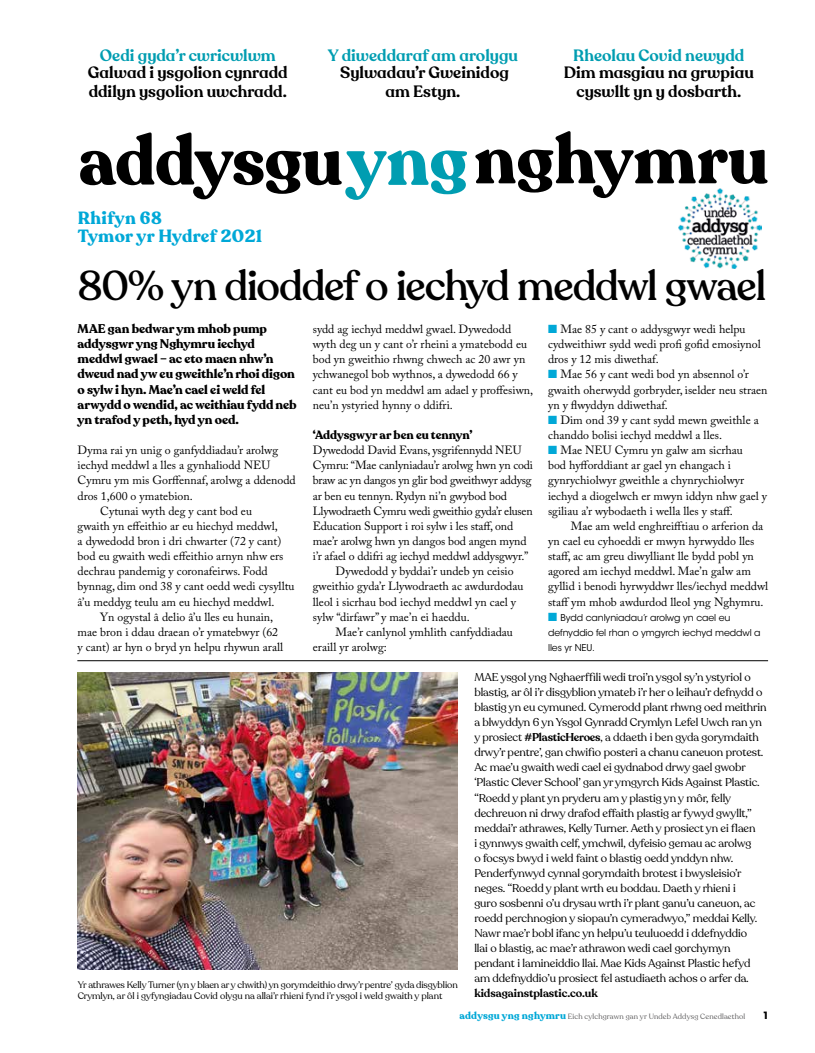
<style>
.page{position:relative;width:815px;height:1053px;background:#fff}
.page>*{position:absolute;margin:0;border:0;box-sizing:border-box;transform-origin:0 0}
.t1{font:700 68.75px "Recoleta";letter-spacing:-.01em;color:#000}
.t2{font:500 41.25px "Recoleta";letter-spacing:-.03em;color:#000}
.t3{font:700 17.5px/17.5px "Recoleta";letter-spacing:.02em;color:#00a8d7}
.t4{font:600 16.25px/18.8px "Recoleta Alt";color:#000;text-align:center}
.t5{font:600 16.25px "Recoleta Alt";color:#009db1}
.t6{font:700 12.5px/15.1px "Recoleta";letter-spacing:-.005em;color:#000}
.t7{font:11.88px/15.1px "Adobe Caslon Pro";color:#000}
.t8{font:11.88px "Adobe Caslon Pro";letter-spacing:-.02em;color:#000}
.t9{font:700 11.88px "Recoleta";color:#000}
.t10{font:11.25px/15px "Recoleta";letter-spacing:-.005em;color:#000}
.t11{font:600 11.25px "Recoleta";letter-spacing:-.005em;color:#000}
.t12{font:700 10px "ITC Avant Garde Std";color:#000}
.t13{font:9.38px/11.2px "Recoleta";letter-spacing:-.01em;color:#000}
.t14{font:9.38px/15.1px "ITC Avant Garde Std";letter-spacing:-.01em;color:#000}
.t15{font:7.5px "Recoleta";letter-spacing:.02em;color:#605f60}
.s1{font-size:70px;color:#009db1}
.s2{color:#00a8d7}
.s3{font-weight:600}
.s4{font-weight:700;font-size:10px;color:#00a8d7}
</style>
<div class="page">
<img style="left:679px;top:188px;width:83px;height:81px">
<hr style="left:77px;top:660px;width:691px;height:1px;background:#000">
<img style="left:78px;top:672px;width:380px;height:297px">
<h3 class="t5" style="left:100px;top:45px;width:177px">Oedi gyda’r cwricwlwm</h3>
<h3 class="t4" style="left:88px;top:64px;width:201px;text-align:left">Galwad i ysgolion cynradd ddilyn ysgolion uwchradd.</h3>
<h1 class="t1" style="left:78px;top:117px;width:692px">addysgu<span class="s1">yng</span>nghymru</h1>
<h3 class="t5" style="left:328px;top:45px;width:192px">Y diweddaraf am arolygu</h3>
<h3 class="t4" style="left:340px;top:64px;width:170px">Sylwadau’r Gweinidog am Estyn.</h3>
<h3 class="t5" style="left:573px;top:45px;width:173px">Rheolau Covid newydd</h3>
<h3 class="t4" style="left:564px;top:64px;width:191px">Dim masgiau na grwpiau cyswllt yn y dosbarth.</h3>
<h3 class="t3" style="left:78px;top:210px;width:186px">Rhifyn 68<br>Tymor yr Hydref 2021</h3>
<h2 class="t2" style="left:78px;top:260px;width:690px">80% yn dioddef o iechyd meddwl gwael</h2>
<p class="t6" style="left:78px;top:321px;width:221px">MAE gan bedwar ym mhob pump addysgwr yng Nghymru iechyd meddwl gwael – ac eto maen nhw’n dweud nad yw eu gweithle’n rhoi digon o sylw i hyn. Mae’n cael ei weld fel arwydd o wendid, ac weithiau fydd neb yn trafod y peth, hyd yn oed.</p>
<p class="t7" style="left:78px;top:442px;width:202px">Dyma rai yn unig o ganfyddiadau’r arolwg</p>
<p class="t7" style="left:78px;top:457px;width:194px">iechyd meddwl a lles a gynhaliodd NEU</p>
<p class="t7" style="left:78px;top:472px;width:220px">Cymru ym mis Gorffennaf, arolwg a ddenodd</p>
<p class="t7" style="left:78px;top:488px;width:117px">dros 1,600 o ymatebion.</p>
<p class="t7" style="left:100px;top:503px;width:153px">Cytunai wyth deg y cant bod eu</p>
<p class="t7" style="left:78px;top:518px;width:202px">gwaith yn effeithio ar eu hiechyd meddwl,</p>
<p class="t7" style="left:78px;top:533px;width:205px">a dywedodd bron i dri chwarter (72 y cant)</p>
<p class="t7" style="left:78px;top:548px;width:207px">bod eu gwaith wedi effeithio arnyn nhw ers</p>
<p class="t7" style="left:78px;top:563px;width:192px">dechrau pandemig y coronafeirws. Fodd</p>
<p class="t7" style="left:78px;top:578px;width:218px">bynnag, dim ond 38 y cant oedd wedi cysylltu</p>
<p class="t7" style="left:78px;top:594px;width:198px">â’u meddyg teulu am eu hiechyd meddwl.</p>
<p class="t7" style="left:100px;top:609px;width:174px">Yn ogystal â delio â’u lles eu hunain,</p>
<p class="t7" style="left:78px;top:624px;width:202px">mae bron i ddau draean o’r ymatebwyr (62</p>
<p class="t7" style="left:78px;top:639px;width:207px">y cant) ar hyn o bryd yn helpu rhywun arall</p>
<p class="t7" style="left:548px;top:321px;width:214px"><span class="s2">■</span> Mae 85 y cant o addysgwyr wedi helpu cydweithiwr sydd wedi profi gofid emosiynol dros y 12 mis diwethaf.</p>
<p class="t7" style="left:548px;top:367px;width:221px"><span class="s2">■</span> Mae 56 y cant wedi bod yn absennol o’r gwaith oherwydd gorbryder, iselder neu straen yn y flwyddyn ddiwethaf.</p>
<p class="t7" style="left:548px;top:412px;width:212px"><span class="s2">■</span> Dim ond 39 y cant sydd mewn gweithle a chanddo bolisi iechyd meddwl a lles.</p>
<p class="t7" style="left:548px;top:442px;width:220px"><span class="s2">■</span> Mae NEU Cymru yn galw am sicrhau<br>bod hyfforddiant ar gael yn ehangach i gynrychiolwyr gweithle a chynrychiolwyr iechyd a diogelwch er mwyn iddyn nhw gael y sgiliau a’r wybodaeth i wella lles y staff.</p>
<p class="t7" style="left:548px;top:518px;width:222px;text-indent:23px">Mae am weld enghreifftiau o arferion da yn cael eu cyhoeddi er mwyn hyrwyddo lles staff, ac am greu diwylliant lle bydd pobl yn agored am iechyd meddwl. Mae’n galw am gyllid i benodi hyrwyddwr lles/iechyd meddwl staff ym mhob awdurdod lleol yng Nghymru.</p>
<p class="t14" style="left:548px;top:610px;width:214px"><span class="s2">■</span> Bydd canlyniadau’r arolwg yn cael eu defnyddio fel rhan o ymgyrch iechyd meddwl a lles yr NEU.</p>
<p class="t10" style="left:474px;top:670px;width:294px">MAE ysgol yng Nghaerffili wedi troi’n ysgol sy’n ystyriol o blastig, ar ôl i’r disgyblion ymateb i’r her o leihau’r defnydd o blastig yn eu cymuned. Cymerodd plant rhwng oed meithrin a blwyddyn 6 yn Ysgol Gynradd Crymlyn Lefel Uwch ran yn y prosiect <span class="s3">#PlasticHeroes</span>, a ddaeth i ben gyda gorymdaith drwy’r pentre’, gan chwifio posteri a chanu caneuon protest.<br>Ac mae’u gwaith wedi cael ei gydnabod drwy gael gwobr ‘Plastic Clever School’ gan yr ymgyrch Kids Against Plastic.</p>
<p class="t10" style="left:474px;top:791px;width:285px">“Roedd y plant yn pryderu am y plastig yn y môr, felly dechreuon ni drwy drafod effaith plastig ar fywyd gwyllt,” meddai’r athrawes, Kelly Turner. Aeth y prosiect yn ei flaen i gynnwys gwaith celf, ymchwil, dyfeisio gemau ac arolwg o focsys bwyd i weld faint o blastig oedd ynddyn nhw.<br>Penderfynwyd cynnal gorymdaith brotest i bwysleisio’r neges. “Roedd y plant wrth eu boddau. Daeth y rhieni i guro sosbenni o’u drysau wrth i’r plant ganu’u caneuon, ac roedd perchnogion y siopau’n cymeradwyo,” meddai Kelly.<br>Nawr mae’r bobl ifanc yn helpu’u teuluoedd i ddefnyddio llai o blastig, ac mae’r athrawon wedi cael gorchymyn pendant i lamineiddio llai. Mae Kids Against Plastic hefyd am ddefnyddio’u prosiect fel astudiaeth achos o arfer da.</p>
<p class="t11" style="left:474px;top:986px;width:125px">kidsagainstplastic.co.uk</p>
<p class="t7" style="left:313px;top:321px;width:222px">sydd ag iechyd meddwl gwael. Dywedodd wyth deg un y cant o’r rheini a ymatebodd eu bod yn gweithio rhwng chwech ac 20 awr yn ychwanegol bob wythnos, a dywedodd 66 y cant eu bod yn meddwl am adael y proffesiwn, neu’n ystyried hynny o ddifri.</p>
<p class="t9" style="left:313px;top:427px;width:161px">‘Addysgwyr ar ben eu tennyn’</p>
<p class="t7" style="left:313px;top:442px;width:210px">Dywedodd David Evans, ysgrifennydd NEU</p>
<p class="t7" style="left:313px;top:457px;width:222px">Cymru: “Mae canlyniadau’r arolwg hwn yn codi</p>
<p class="t8" style="left:313px;top:473px;width:220px">braw ac yn dangos yn glir bod gweithwyr addysg</p>
<p class="t7" style="left:313px;top:488px;width:196px">ar ben eu tennyn. Rydyn ni’n gwybod bod</p>
<p class="t8" style="left:313px;top:503px;width:221px">Llywodraeth Cymru wedi gweithio gyda’r elusen</p>
<p class="t7" style="left:313px;top:518px;width:202px">Education Support i roi sylw i les staff, ond</p>
<p class="t7" style="left:313px;top:533px;width:215px">mae’r arolwg hwn yn dangos bod angen mynd</p>
<p class="t7" style="left:313px;top:548px;width:217px">i’r afael o ddifri ag iechyd meddwl addysgwyr.”</p>
<p class="t7" style="left:336px;top:563px;width:180px">Dywedodd y byddai’r undeb yn ceisio</p>
<p class="t7" style="left:313px;top:578px;width:212px">gweithio gyda’r Llywodraeth ac awdurdodau</p>
<p class="t7" style="left:313px;top:594px;width:205px">lleol i sicrhau bod iechyd meddwl yn cael y</p>
<p class="t7" style="left:313px;top:609px;width:159px">sylw “dirfawr” y mae’n ei haeddu.</p>
<p class="t7" style="left:336px;top:624px;width:179px">Mae’r canlynol ymhlith canfyddiadau</p>
<p class="t7" style="left:313px;top:639px;width:75px">eraill yr arolwg:</p>
<p class="t13" style="left:78px;top:979px;width:382px">Yr athrawes Kelly Turner (yn y blaen ar y chwith) yn gorymdeithio drwy’r pentre’ gyda disgyblion<br>Crymlyn, ar ôl i gyfyngiadau Covid olygu na allai’r rhieni fynd i’r ysgol i weld gwaith y plant</p>
<p class="t15" style="left:459px;top:1011px;width:287px"><span class="s4">addysgu yng nghymru</span> Eich cylchgrawn gan yr Undeb Addysg Cenedlaethol</p>
<p class="t12" style="left:763px;top:1009px;width:8px">1</p>
</div>
